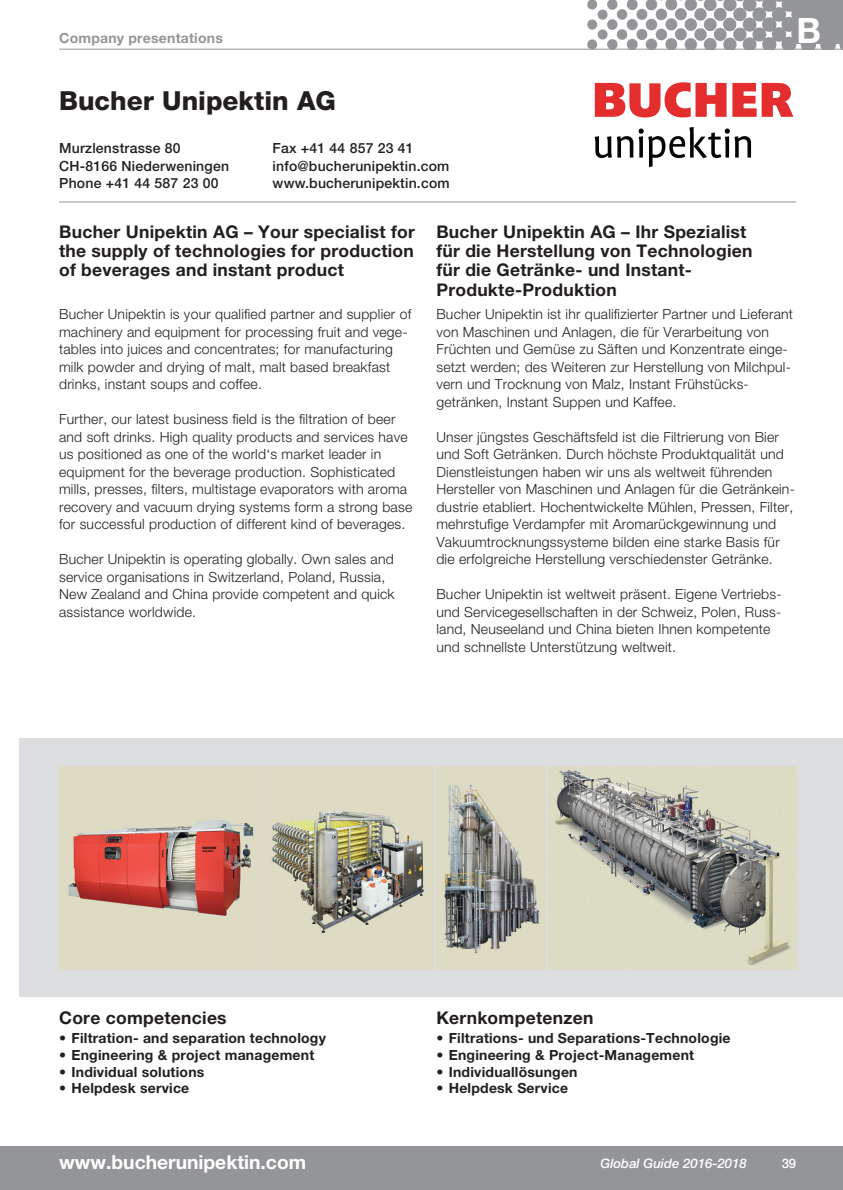
<style>
.page{position:relative;width:843px;height:1190px;background:#fff}
.page>*{position:absolute;margin:0;border:0;box-sizing:border-box;transform-origin:0 0}
.t1{font:700 35px "Helvetica Neue LT Std";color:#fff}
.t2{font:800 26.25px "Helvetica Neue LT Std";color:#231f20}
.t3{font:700 19.25px "Helvetica Neue LT Std";color:#fff}
.t4{font:700 17.5px/19.2px "Helvetica Neue LT Std";letter-spacing:.015em;color:#231f20;text-align:justify}
.t5{font:300 14px/17.5px "Helvetica Neue LT Std";letter-spacing:.015em;color:#231f20}
.t6{font:700 14px "Helvetica Neue LT Std";letter-spacing:.015em;color:#231f20}
.t7{font:500 14px/17.5px "Helvetica Neue LT Std";letter-spacing:.015em;color:#231f20}
.t8{font:700 14px "Helvetica Neue LT Std";letter-spacing:.015em;color:#939598}
.t9{font:italic 500 13.12px "Helvetica Neue LT Std";color:#fff}
.t10{font:500 13.12px "Helvetica Neue LT Std";color:#fff}
</style>
<div class="page">
<div style="left:19px;top:739px;width:823px;height:258px;background:#dcdddf"></div>
<div style="left:0;top:1145px;width:842px;height:45px;background:#939598"></div>
<img style="left:587px;top:0;width:255px;height:49px">
<hr style="left:59px;top:49px;width:783px;height:1px;background:#939598">
<div style="left:793px;top:0;width:49px;height:44px;background:#939598"></div>
<hr style="left:59px;top:202px;width:737px;height:1px;background:#939598">
<img style="left:59px;top:766px;width:201px;height:203px">
<img style="left:262px;top:766px;width:172px;height:203px">
<img style="left:436px;top:766px;width:109px;height:203px">
<img style="left:548px;top:766px;width:248px;height:203px">
<svg style="left:594px;top:82px;width:199px;height:35px"></svg>
<svg style="left:594px;top:127px;width:157px;height:40px"></svg>
<p class="t8" style="left:59px;top:33px;width:165px">Company presentations</p>
<h2 class="t2" style="left:59px;top:91px;width:278px">Bucher Unipektin AG</h2>
<p class="t7" style="left:272px;top:141px;width:179px">Fax +41 44 857 23 41 info@bucherunipektin.com www.bucherunipektin.com</p>
<p class="t7" style="left:59px;top:141px;width:171px">Murzlenstrasse 80<br>CH-8166 Niederweningen<br>Phone +41 44 587 23 00</p>
<h1 class="t1" style="left:796px;top:18px;width:26px">B</h1>
<p class="t4" style="left:59px;top:224px;width:357px">Bucher Unipektin AG – Your specialist for the supply of technologies for production of beverages and instant product</p>
<p class="t5" style="left:59px;top:307px;width:353px">Bucher Unipektin is your qualified partner and supplier of machinery and equipment for processing fruit and vege&shy;tables into juices and concentrates; for manufacturing milk powder and drying of malt, malt based breakfast drinks, instant soups and coffee.</p>
<p class="t5" style="left:59px;top:412px;width:354px">Further, our latest business field is the filtration of beer and soft drinks. High quality products and services have us positioned as one of the world‘s market leader in equipment for the beverage production. Sophisticated mills, presses, filters, multistage evaporators with aroma recovery and vacuum drying systems form a strong base for successful production of different kind of beverages.</p>
<p class="t5" style="left:59px;top:552px;width:337px">Bucher Unipektin is operating globally. Own sales and service organisations in Switzerland, Poland, Russia, New Zealand and China provide competent and quick assistance worldwide.</p>
<p class="t4" style="left:436px;top:224px;width:318px;text-align:left">Bucher Unipektin AG – Ihr Spezialist für die Herstellung von Technologien für die Getränke- und Instant-<br>Produkte-Produktion</p>
<p class="t5" style="left:436px;top:307px;width:358px">Bucher Unipektin ist ihr qualifizierter Partner und Lieferant von Maschinen und Anlagen, die für Verarbeitung von Früchten und Gemüse zu Säften und Konzentrate einge&shy;setzt werden; des Weiteren zur Herstellung von Milchpul&shy;vern und Trocknung von Malz, Instant Frühstücks&shy;getränken, Instant Suppen und Kaffee.</p>
<p class="t5" style="left:436px;top:429px;width:360px">Unser jüngstes Geschäftsfeld ist die Filtrierung von Bier und Soft Getränken. Durch höchste Produktqualität und Dienstleistungen haben wir uns als weltweit führenden Hersteller von Maschinen und Anlagen für die Getränkein&shy;dustrie etabliert. Hochentwickelte Mühlen, Pressen, Filter, mehrstufige Verdampfer mit Aromarückgewinnung und Vakuumtrocknungssysteme bilden eine starke Basis für die erfolgreiche Herstellung verschiedenster Getränke.</p>
<p class="t5" style="left:436px;top:587px;width:347px">Bucher Unipektin ist weltweit präsent. Eigene Vertriebs&shy;und Servicegesellschaften in der Schweiz, Polen, Russ&shy;land, Neuseeland und China bieten Ihnen kompetente und schnellste Unterstützung weltweit.</p>
<p class="t4" style="left:59px;top:1010px;width:169px">Core competencies</p>
<p class="t6" style="left:59px;top:1033px;width:268px">• Filtration- and separation technology</p>
<p class="t6" style="left:59px;top:1050px;width:257px">• Engineering &amp; project management</p>
<p class="t6" style="left:59px;top:1066px;width:147px">• Individual solutions</p>
<p class="t6" style="left:59px;top:1083px;width:132px">• Helpdesk service</p>
<h3 class="t3" style="left:59px;top:1155px;width:248px">www.bucherunipektin.com</h3>
<p class="t4" style="left:436px;top:1010px;width:158px">Kernkompetenzen</p>
<p class="t6" style="left:436px;top:1033px;width:296px">• Filtrations- und Separations-Technologie</p>
<p class="t6" style="left:436px;top:1050px;width:259px">• Engineering &amp; Project-Management</p>
<p class="t6" style="left:436px;top:1066px;width:143px">• Individuallösungen</p>
<p class="t6" style="left:436px;top:1083px;width:133px">• Helpdesk Service</p>
<p class="t9" style="left:600px;top:1159px;width:148px">Global Guide 2016-2018</p>
<p class="t10" style="left:781px;top:1159px;width:16px">39</p>
</div>
